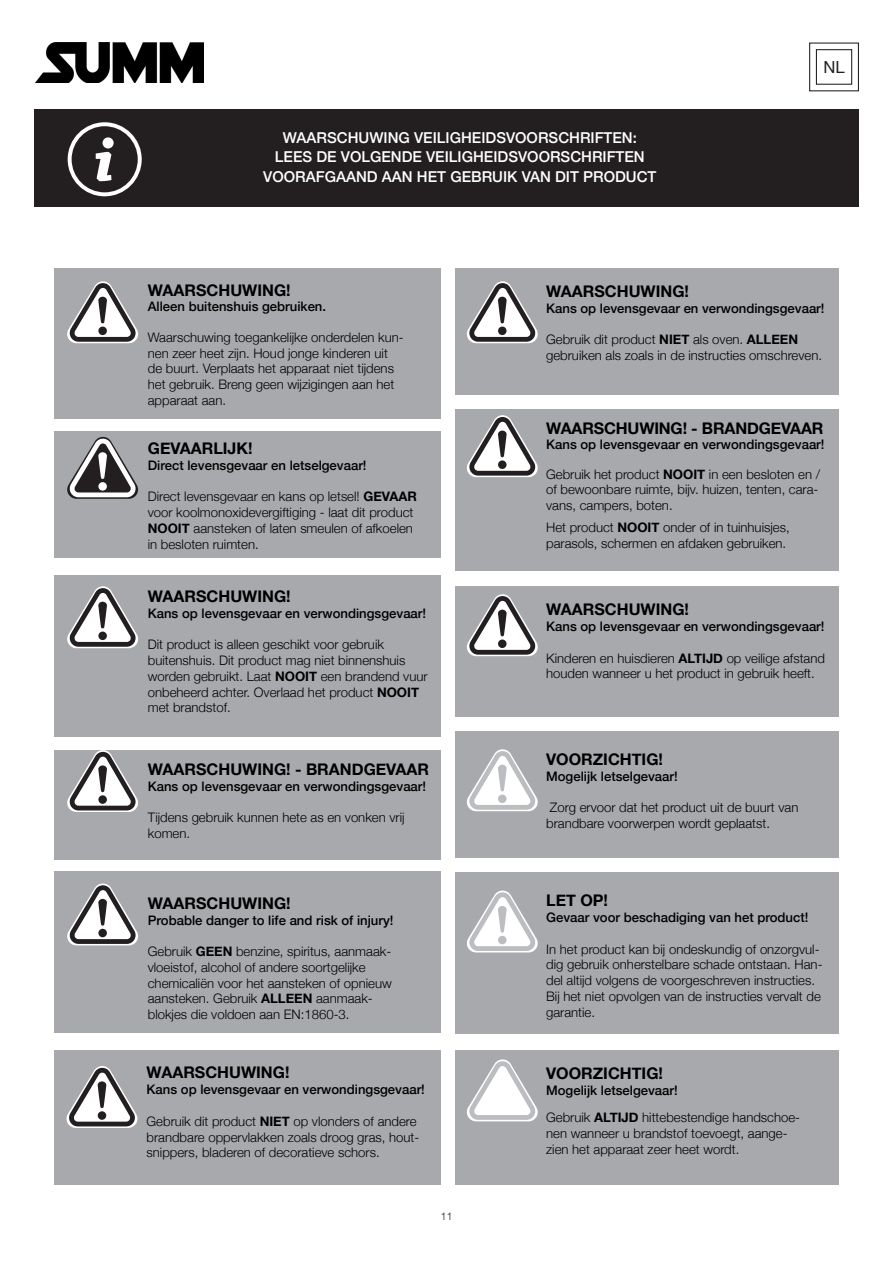
<style>
.page{position:relative;width:893px;height:1263px;background:#fff}
.page>*{position:absolute;margin:0;border:0;box-sizing:border-box;transform-origin:0 0}
.t1{font:16.65px "Helvetica Neue";color:#231f20}
.t2{font:700 16.05px "Helvetica Neue";color:#000}
.t3{font:500 15px/19.5px "Helvetica Neue";color:#fff;text-align:center}
.t4{font:300 13.2px/15.8px "Helvetica Neue";color:#000}
.t5{font:500 13.2px "Helvetica Neue";color:#000}
.t6{font:300 10.65px "Helvetica";color:#231f20}
.s1{font-weight:700}
</style>
<div class="page">
<div style="left:34px;top:110px;width:825px;height:97px;background:#231f20"></div>
<svg style="left:68px;top:122px;width:74px;height:74px"></svg>
<div style="left:809px;top:43px;width:50px;height:48px;border:1px solid #231f20"></div>
<div style="left:816px;top:49px;width:36px;height:36px;border:1px solid #231f20"></div>
<img style="left:35px;top:43px;width:169px;height:40px">
<div style="left:54px;top:431px;width:386px;height:127px;background:#a8a9ad"></div>
<div style="left:455px;top:269px;width:384px;height:126px;background:#a8a9ad"></div>
<div style="left:54px;top:269px;width:386px;height:150px;background:#a8a9ad"></div>
<div style="left:54px;top:1050px;width:386px;height:135px;background:#a8a9ad"></div>
<div style="left:54px;top:750px;width:386px;height:110px;background:#a8a9ad"></div>
<div style="left:455px;top:586px;width:384px;height:130px;background:#a8a9ad"></div>
<div style="left:54px;top:871px;width:386px;height:162px;background:#a8a9ad"></div>
<div style="left:455px;top:731px;width:384px;height:127px;background:#a8a9ad"></div>
<div style="left:455px;top:872px;width:384px;height:162px;background:#a8a9ad"></div>
<div style="left:455px;top:1050px;width:384px;height:135px;background:#a8a9ad"></div>
<div style="left:54px;top:576px;width:386px;height:161px;background:#a8a9ad"></div>
<div style="left:455px;top:409px;width:384px;height:161px;background:#a8a9ad"></div>
<svg style="left:67px;top:437px;width:72px;height:62px"></svg>
<svg style="left:67px;top:281px;width:71px;height:62px"></svg>
<svg style="left:66px;top:1066px;width:72px;height:62px"></svg>
<svg style="left:467px;top:281px;width:71px;height:62px"></svg>
<svg style="left:467px;top:594px;width:71px;height:62px"></svg>
<svg style="left:467px;top:749px;width:71px;height:62px"></svg>
<svg style="left:467px;top:890px;width:71px;height:62px"></svg>
<svg style="left:467px;top:1059px;width:71px;height:62px"></svg>
<svg style="left:467px;top:415px;width:71px;height:62px"></svg>
<svg style="left:67px;top:750px;width:71px;height:62px"></svg>
<svg style="left:67px;top:883px;width:71px;height:62px"></svg>
<svg style="left:67px;top:586px;width:71px;height:62px"></svg>
<p class="t3" style="left:263px;top:126px;width:395px">WAARSCHUWING VEILIGHEIDSVOORSCHRIFTEN:<br>LEES DE VOLGENDE VEILIGHEIDSVOORSCHRIFTEN<br>VOORAFGAAND AAN HET GEBRUIK VAN DIT PRODUCT</p>
<p class="t1" style="left:823px;top:56px;width:23px">NL</p>
<p class="t2" style="left:148px;top:277px;width:144px">WAARSCHUWING!</p>
<p class="t5" style="left:148px;top:296px;width:180px">Alleen buitenshuis gebruiken.</p>
<p class="t4" style="left:148px;top:328px;width:257px">Waarschuwing toegankelijke onderdelen kun&shy;nen zeer heet zijn. Houd jonge kinderen uit de buurt. Verplaats het apparaat niet tijdens het gebruik. Breng geen wijzigingen aan het apparaat aan.</p>
<p class="t2" style="left:148px;top:436px;width:106px">GEVAARLIJK!</p>
<p class="t5" style="left:148px;top:455px;width:220px">Direct levensgevaar en letselgevaar!</p>
<p class="t4" style="left:148px;top:488px;width:271px">Direct levensgevaar en kans op letsel! <span class="s1">GEVAAR </span>voor koolmonoxidevergiftiging - laat dit product <span class="s1">NOOIT</span> aansteken of laten smeulen of afkoelen in besloten ruimten.</p>
<p class="t2" style="left:148px;top:584px;width:144px">WAARSCHUWING!</p>
<p class="t5" style="left:148px;top:602px;width:280px">Kans op levensgevaar en verwondingsgevaar!</p>
<p class="t4" style="left:148px;top:636px;width:238px">Dit product is alleen geschikt voor gebruik</p>
<p class="t4" style="left:148px;top:651px;width:281px">buitenshuis. Dit product mag niet binnenshuis worden gebruikt. Laat <span class="s1">NOOIT</span> een brandend vuur onbeheerd achter. Overlaad het product <span class="s1">NOOIT </span>met brandstof.</p>
<p class="t2" style="left:148px;top:756px;width:283px">WAARSCHUWING! - BRANDGEVAAR</p>
<p class="t5" style="left:148px;top:775px;width:280px">Kans op levensgevaar en verwondingsgevaar!</p>
<p class="t4" style="left:148px;top:808px;width:258px">Tijdens gebruik kunnen hete as en vonken vrij komen.</p>
<p class="t2" style="left:148px;top:890px;width:144px">WAARSCHUWING!</p>
<p class="t5" style="left:148px;top:909px;width:247px">Probable danger to life and risk of injury!</p>
<p class="t4" style="left:148px;top:943px;width:246px">Gebruik <span class="s1">GEEN</span> benzine, spiritus, aanmaak&shy;vloeistof, alcohol of andere soortgelijke chemicaliën voor het aansteken of opnieuw aansteken. Gebruik <span class="s1">ALLEEN</span> aanmaak&shy;blokjes die voldoen aan EN:1860-3.</p>
<p class="t2" style="left:147px;top:1060px;width:144px">WAARSCHUWING!</p>
<p class="t5" style="left:147px;top:1079px;width:280px">Kans op levensgevaar en verwondingsgevaar!</p>
<p class="t4" style="left:147px;top:1112px;width:274px">Gebruik dit product <span class="s1">NIET</span> op vlonders of andere brandbare oppervlakken zoals droog gras, hout&shy;snippers, bladeren of decoratieve schors.</p>
<p class="t6" style="left:441px;top:1207px;width:13px">11</p>
<p class="t2" style="left:546px;top:279px;width:144px">WAARSCHUWING!</p>
<p class="t5" style="left:546px;top:297px;width:280px">Kans op levensgevaar en verwondingsgevaar!</p>
<p class="t4" style="left:546px;top:331px;width:253px">Gebruik dit product <span class="s1">NIET</span> als oven. <span class="s1">ALLEEN</span></p>
<p class="t4" style="left:546px;top:347px;width:277px">gebruiken als zoals in de instructies omschreven.</p>
<p class="t2" style="left:546px;top:415px;width:279px">WAARSCHUWING! - BRANDGEVAAR</p>
<p class="t5" style="left:546px;top:434px;width:280px">Kans op levensgevaar en verwondingsgevaar!</p>
<p class="t4" style="left:546px;top:465px;width:275px">Gebruik het product <span class="s1">NOOIT</span> in een besloten en /</p>
<p class="t4" style="left:546px;top:481px;width:274px">of bewoonbare ruimte, bijv. huizen, tenten, cara&shy;vans, campers, boten.</p>
<p class="t4" style="left:546px;top:518px;width:245px">Het product <span class="s1">NOOIT</span> onder of in tuinhuisjes,</p>
<p class="t4" style="left:546px;top:534px;width:242px">parasols, schermen en afdaken gebruiken.</p>
<p class="t2" style="left:546px;top:597px;width:144px">WAARSCHUWING!</p>
<p class="t5" style="left:546px;top:616px;width:280px">Kans op levensgevaar en verwondingsgevaar!</p>
<p class="t4" style="left:546px;top:649px;width:280px">Kinderen en huisdieren <span class="s1">ALTIJD</span> op veilige afstand houden wanneer u het product in gebruik heeft.</p>
<p class="t2" style="left:546px;top:747px;width:118px">VOORZICHTIG!</p>
<p class="t5" style="left:546px;top:765px;width:133px">Mogelijk letselgevaar!</p>
<p class="t4" style="left:546px;top:799px;width:254px">Zorg ervoor dat het product uit de buurt van brandbare voorwerpen wordt geplaatst.</p>
<p class="t2" style="left:546px;top:888px;width:63px">LET OP!</p>
<p class="t5" style="left:546px;top:907px;width:264px">Gevaar voor beschadiging van het product!</p>
<p class="t4" style="left:546px;top:940px;width:278px">In het product kan bij ondeskundig of onzorgvul&shy;dig gebruik onherstelbare schade ontstaan. Han&shy;del altijd volgens de voorgeschreven instructies.<br>Bij het niet opvolgen van de instructies vervalt de garantie.</p>
<p class="t2" style="left:546px;top:1061px;width:118px">VOORZICHTIG!</p>
<p class="t5" style="left:546px;top:1079px;width:133px">Mogelijk letselgevaar!</p>
<p class="t4" style="left:546px;top:1109px;width:255px">Gebruik <span class="s1">ALTIJD</span> hittebestendige handschoe&shy;nen wanneer u brandstof toevoegt, aange&shy;zien het apparaat zeer heet wordt.</p>
</div>
